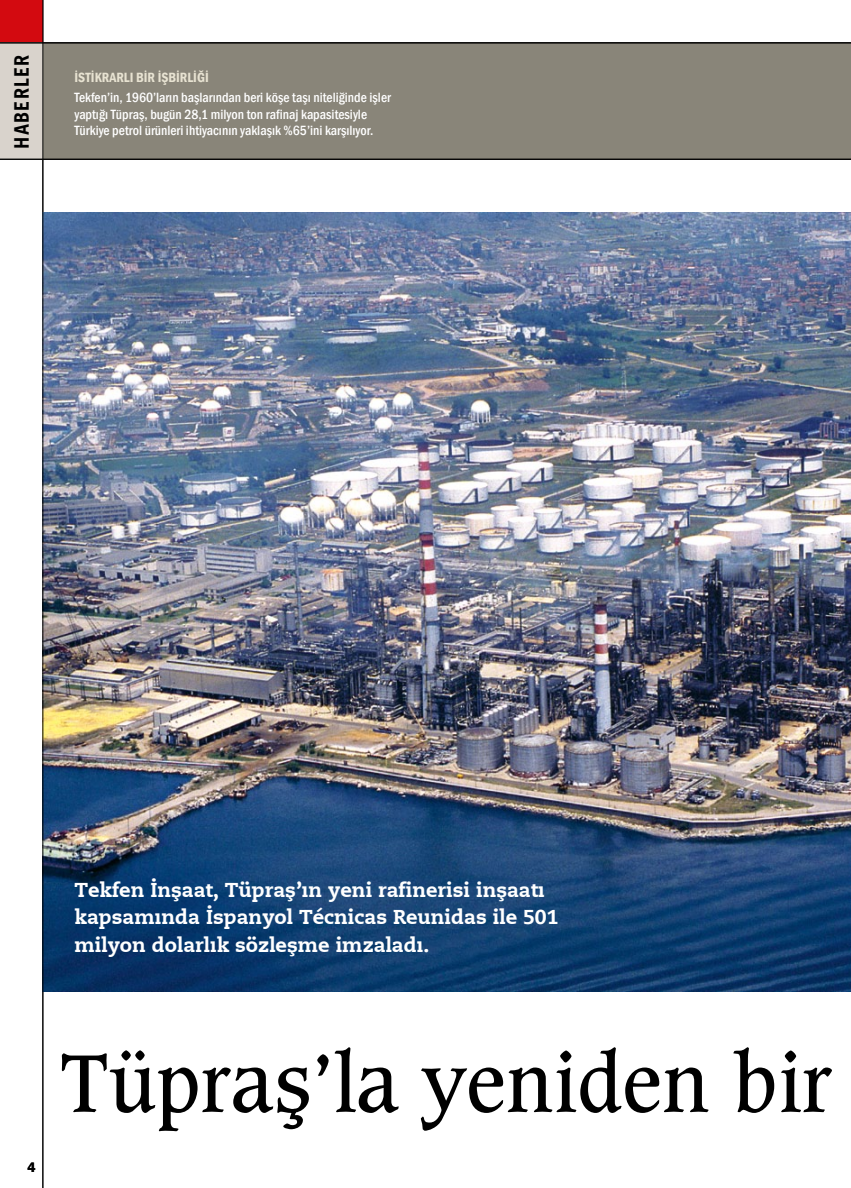
<style>
.page{position:relative;width:851px;height:1188px;background:#fff}
.page>*{position:absolute;margin:0;border:0;box-sizing:border-box;transform-origin:0 0}
.t1{font:78.75px "Caxton";color:#000}
.t2{font:20px/27.5px "Caecilia X Heavy";color:#fff}
.t3{font:700 20px "Trade Gothic";letter-spacing:.06em;color:#000}
.t4{font:500 condensed 13.75px/16.2px "Franklin Gothic";color:#fff}
.t5{font:600 condensed 13.75px "Franklin Gothic";color:#e8e3d2}
.t6{font:600 13.75px "Franklin Gothic";color:#000}
</style>
<div class="page">
<div style="left:43px;top:43px;width:807px;height:116px;background:#898579"></div>
<div style="left:0;top:0;width:43px;height:43px;background:#d30a10"></div>
<div style="left:0;top:43px;width:43px;height:116px;background:#d9d3cc"></div>
<hr style="left:0;top:43px;width:850px;height:1px;background:#000">
<hr style="left:0;top:159px;width:850px;height:1px;background:#000">
<img style="left:44px;top:213px;width:806px;height:778px">
<hr style="left:43px;top:0;width:1px;height:1187px;background:#000">
<h2 class="t3" style="left:9px;top:149px;width:95px;rotate:-90deg">HABERLER</h2>
<p class="t5" style="left:74px;top:69px;width:136px">İSTİKRARLI BİR İŞBİRLİĞİ</p>
<p class="t4" style="left:74px;top:89px;width:318px">Tekfen’in, 1960’ların başlarından beri köşe taşı niteliğinde işler yaptığı Tüpraş, bugün 28,1 milyon ton rafinaj kapasitesiyle<br>Türkiye petrol ürünleri ihtiyacının yaklaşık %65’ini karşılıyor.</p>
<h2 class="t2" style="left:74px;top:875px;width:485px">Tekfen İnşaat, Tüpraş’ın yeni rafinerisi inşaatı kapsamında İspanyol Técnicas Reunidas ile 501 milyon dolarlık sözleşme imzaladı.</h2>
<p class="t6" style="left:27px;top:1158px;width:10px">4</p>
<h1 class="t1" style="left:60px;top:1035px;width:773px">Tüpraş’la yeniden bir</h1>
</div>
